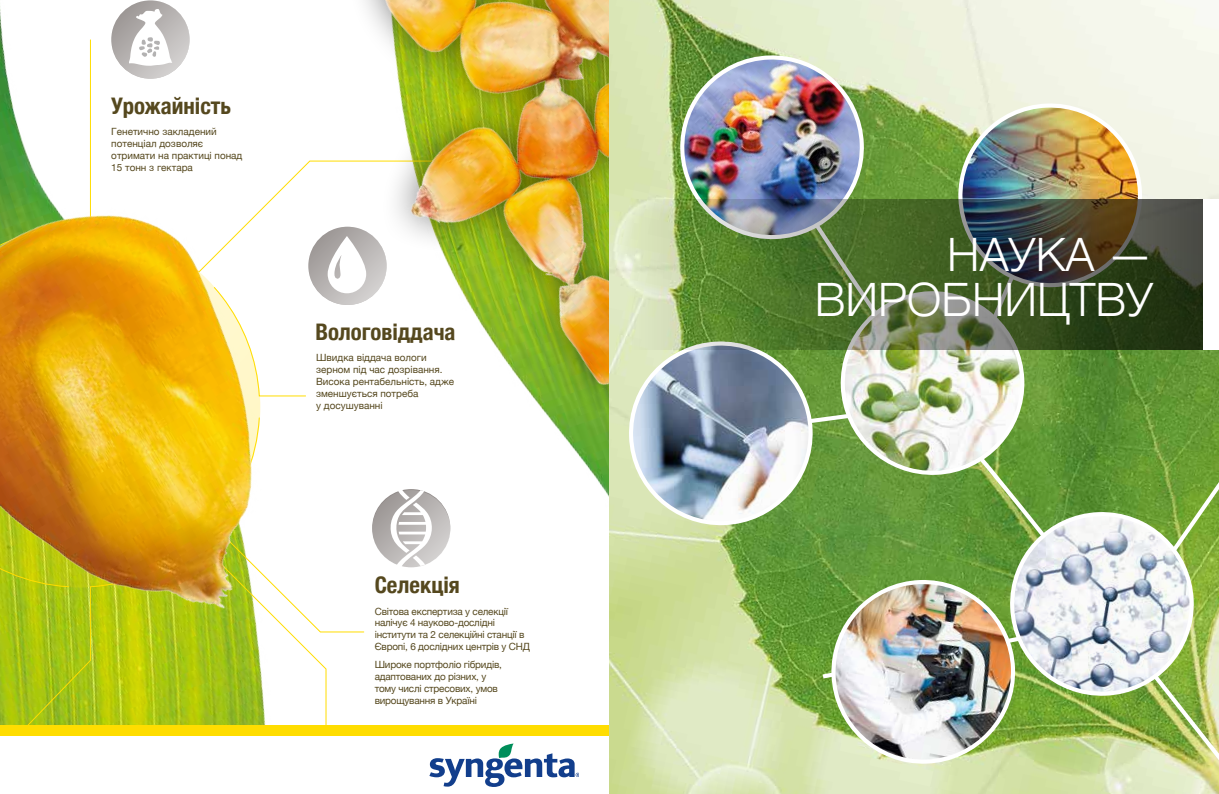
<style>
.page{position:relative;width:1219px;height:794px;background:#fff}
.page>*{position:absolute;margin:0;border:0;box-sizing:border-box;transform-origin:0 0}
.t1{font:300 46px/44px "Helvetica Neue";color:#fff;text-align:right}
.t2{font:700 condensed 22.8px "Helvetica Neue";color:#55481e}
.t3{font:9.9px/11.9px "Helvetica Neue";letter-spacing:-.02em;color:#55481e}
.t4{font:9.9px/11.9px "Helvetica Neue";color:#55481e}
</style>
<div class="page">
<img style="left:0;top:66px;width:451px;height:659px">
<svg style="left:372px;top:489px;width:78px;height:78px"></svg>
<svg style="left:372px;top:490px;width:78px;height:78px"></svg>
<div style="left:0;top:725px;width:609px;height:10px;background:#fd0"></div>
<svg style="left:429px;top:743px;width:150px;height:44px"></svg>
<svg style="left:111px;top:0;width:79px;height:79px;background:#c3c0bf"></svg>
<svg style="left:0;top:9px;width:172px;height:57px"></svg>
<img style="left:237px;top:0;width:372px;height:463px">
<svg style="left:0;top:540px;width:69px;height:196px;background:#afc412"></svg>
<img style="left:609px;top:0;width:610px;height:794px">
<svg style="left:789px;top:185px;width:430px;height:609px;background:#b1c97e"></svg>
<img style="left:627px;top:55px;width:569px;height:725px">
<img style="left:625px;top:199px;width:578px;height:151px">
<div style="left:1203px;top:199px;width:16px;height:151px;background:#fff"></div>
<h2 class="t2" style="left:111px;top:87px;width:121px">Урожайність</h2>
<p class="t4" style="left:111px;top:126px;width:133px">Генетично закладений потенціал дозволяє отримати на практиці понад<br>15 тонн з гектара</p>
<h2 class="t2" style="left:316px;top:313px;width:142px">Вологовіддача</h2>
<p class="t4" style="left:316px;top:352px;width:140px">Швидка віддача вологи зерном під час дозрівання.<br>Висока рентабельність, адже зменшується потреба<br>у досушуванні</p>
<h2 class="t2" style="left:375px;top:566px;width:87px">Селекція</h2>
<p class="t3" style="left:375px;top:605px;width:157px">Світова експертиза у селекції налічує 4 науково-дослідні інститути та 2 селекційні станції в<br>Європі, 6 дослідних центрів у СНД</p>
<p class="t3" style="left:375px;top:659px;width:129px">Широке портфоліо гібридів, адаптованих до різних, у тому числі стресових, умов вирощування в Україні</p>
<h1 class="t1" style="left:815px;top:230px;width:340px">НАУКА —<br>ВИРОБНИЦТВУ</h1>
</div>
